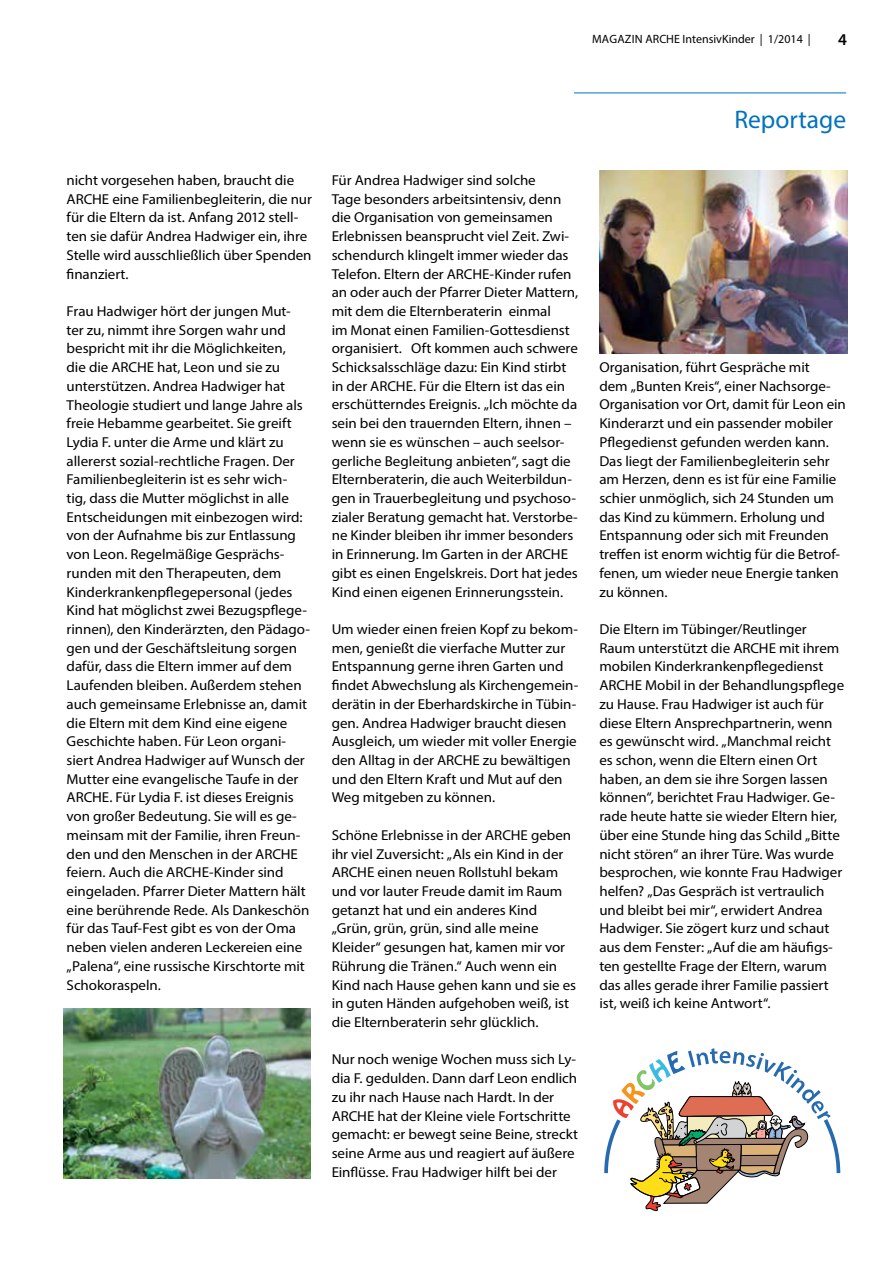
<style>
.page{position:relative;width:893px;height:1263px;background:#fff}
.page>*{position:absolute;margin:0;border:0;box-sizing:border-box;transform-origin:0 0}
.t1{font:25.5px "Myriad Pro";color:#0072bc}
.t2{font:600 16.5px "Myriad Pro";color:#000}
.t3{font:14.4px/18.8px "Myriad Pro";color:#000;scale:1.04 1}
.t4{font:12px "Myriad Pro";color:#000}
</style>
<div class="page">
<img style="left:599px;top:171px;width:248px;height:182px">
<img style="left:64px;top:1008px;width:246px;height:170px">
<hr style="left:574px;top:93px;width:272px;height:1px;background:#0072bc">
<svg style="left:604px;top:1048px;width:237px;height:163px"></svg>
<p class="t4" style="left:592px;top:32px;width:220px">Magazin ARCHE I ntensivKinder | 1/2014 |</p>
<p class="t2" style="left:838px;top:29px;width:10px">4</p>
<p class="t3" style="left:67px;top:171px;width:238px">nicht vorgesehen haben, braucht die ARCHE eine Familienbegleiterin, die nur für die Eltern da ist. Anfang 2012 stell&shy;ten sie dafür Andrea Hadwiger ein, ihre Stelle wird ausschließlich über Spenden finanziert.</p>
<p class="t3" style="left:67px;top:301px;width:236px">Frau Hadwiger hört der jungen Mut&shy;ter zu, nimmt ihre Sorgen wahr und bespricht mit ihr die Möglichkeiten,<br>die die ARCHE hat, Leon und sie zu unterstützen. Andrea Hadwiger hat Theologie studiert und lange Jahre als freie Hebamme gearbeitet. Sie greift Lydia F. unter die Arme und klärt zu allererst sozial-rechtliche Fragen. Der Familienbegleiterin ist es sehr wich&shy;tig, dass die Mutter möglichst in alle Entscheidungen mit einbezogen wird: von der Aufnahme bis zur Entlassung von Leon. Regelmäßige Gesprächs&shy;runden mit den Therapeuten, dem Kinderkrankenpflegepersonal (jedes Kind hat möglichst zwei Bezugspflege&shy;rinnen), den Kinderärzten, den Pädago&shy;gen und der Geschäftsleitung sorgen dafür, dass die Eltern immer auf dem Laufenden bleiben. Außerdem stehen auch gemeinsame Erlebnisse an, damit die Eltern mit dem Kind eine eigene Geschichte haben. Für Leon organi&shy;siert Andrea Hadwiger auf Wunsch der Mutter eine evangelische Taufe in der ARCHE. Für Lydia F. ist dieses Ereignis von großer Bedeutung. Sie will es ge&shy;meinsam mit der Familie, ihren Freun&shy;den und den Menschen in der ARCHE feiern. Auch die ARCHE-Kinder sind eingeladen. Pfarrer Dieter Mattern hält eine berührende Rede. Als Dankeschön für das Tauf-Fest gibt es von der Oma neben vielen anderen Leckereien eine „Palena“, eine russische Kirschtorte mit Schokoraspeln.</p>
<p class="t3" style="left:332px;top:171px;width:239px">Für Andrea Hadwiger sind solche<br>Tage besonders arbeitsintensiv, denn die Organisation von gemeinsamen Erlebnissen beansprucht viel Zeit. Zwi&shy;schendurch klingelt immer wieder das Telefon. Eltern der ARCHE-Kinder rufen an oder auch der Pfarrer Dieter Mattern, mit dem die Elternberaterin einmal<br>im Monat einen Familien-Gottesdienst organisiert. Oft kommen auch schwere Schicksalsschläge dazu: Ein Kind stirbt in der ARCHE. Für die Eltern ist das ein erschütterndes Ereignis. „Ich möchte da sein bei den trauernden Eltern, ihnen – wenn sie es wünschen – auch seelsor&shy;gerliche Begleitung anbieten“, sagt die Elternberaterin, die auch Weiterbildun&shy;gen in Trauerbegleitung und psychoso&shy;zialer Beratung gemacht hat. Verstorbe&shy;ne Kinder bleiben ihr immer besonders in Erinnerung. Im Garten in der ARCHE gibt es einen Engelskreis. Dort hat jedes Kind einen eigenen Erinnerungsstein.</p>
<p class="t3" style="left:332px;top:620px;width:239px">Um wieder einen freien Kopf zu bekom&shy;men, genießt die vierfache Mutter zur Entspannung gerne ihren Garten und findet Abwechslung als Kirchengemein&shy;derätin in der Eberhardskirche in Tübin&shy;gen. Andrea Hadwiger braucht diesen Ausgleich, um wieder mit voller Energie den Alltag in der ARCHE zu bewältigen und den Eltern Kraft und Mut auf den Weg mitgeben zu können.</p>
<p class="t3" style="left:332px;top:825px;width:237px">Schöne Erlebnisse in der ARCHE geben ihr viel Zuversicht: „Als ein Kind in der ARCHE einen neuen Rollstuhl bekam und vor lauter Freude damit im Raum getanzt hat und ein anderes Kind „Grün, grün, grün, sind alle meine Kleider“ gesungen hat, kamen mir vor Rührung die Tränen.“ Auch wenn ein Kind nach Hause gehen kann und sie es in guten Händen aufgehoben weiß, ist die Elternberaterin sehr glücklich.</p>
<p class="t3" style="left:332px;top:1050px;width:238px">Nur noch wenige Wochen muss sich Ly&shy;dia F. gedulden. Dann darf Leon endlich zu ihr nach Hause nach Hardt. In der ARCHE hat der Kleine viele Fortschritte gemacht: er bewegt seine Beine, streckt seine Arme aus und reagiert auf äußere Einflüsse. Frau Hadwiger hilft bei der</p>
<h1 class="t1" style="left:734px;top:104px;width:113px">Reportage</h1>
<p class="t3" style="left:599px;top:358px;width:239px">Organisation, führt Gespräche mit<br>dem „Bunten Kreis“, einer Nachsorge-Organisation vor Ort, damit für Leon ein Kinderarzt und ein passender mobiler Pflegedienst gefunden werden kann.<br>Das liegt der Familienbegleiterin sehr am Herzen, denn es ist für eine Familie schier unmöglich, sich 24 Stunden um das Kind zu kümmern. Erholung und Entspannung oder sich mit Freunden treffen ist enorm wichtig für die Betrof&shy;fenen, um wieder neue Energie tanken zu können.</p>
<p class="t3" style="left:599px;top:620px;width:237px">Die Eltern im Tübinger/Reutlinger Raum unterstützt die ARCHE mit ihrem mobilen Kinderkrankenpflegedienst ARCHE Mobil in der Behandlungspflege zu Hause. Frau Hadwiger ist auch für diese Eltern Ansprechpartnerin, wenn es gewünscht wird. „Manchmal reicht es schon, wenn die Eltern einen Ort haben, an dem sie ihre Sorgen lassen können“, berichtet Frau Hadwiger. Ge&shy;rade heute hatte sie wieder Eltern hier, über eine Stunde hing das Schild „Bitte nicht stören“ an ihrer Türe. Was wurde besprochen, wie konnte Frau Hadwiger helfen? „Das Gespräch ist vertraulich und bleibt bei mir“, erwidert Andrea Hadwiger. Sie zögert kurz und schaut aus dem Fenster: „Auf die am häufigs&shy;ten gestellte Frage der Eltern, warum das alles gerade ihrer Familie passiert ist, weiß ich keine Antwort“.</p>
</div>
